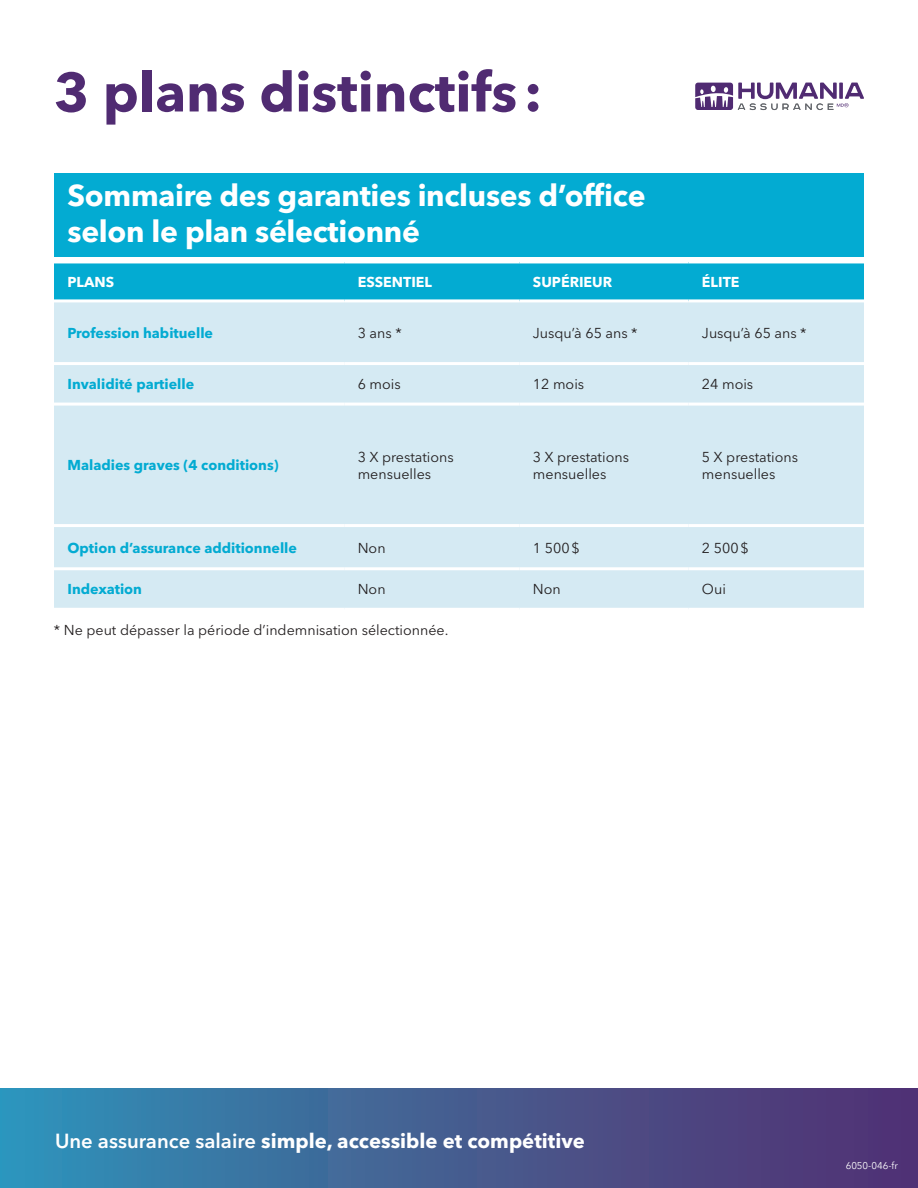
<style>
.page{position:relative;width:918px;height:1188px;background:#fff}
.page>*{position:absolute;margin:0;border:0;box-sizing:border-box;transform-origin:0 0}
.t1{font:700 54.75px "Avenir Next LT Pro";color:#502b72}
.t2{font:700 30px/36px "Avenir Next LT Pro";letter-spacing:-.01em;color:#fff}
.t3{font:700 20.25px "Avenir Next LT Pro";color:#fff}
.t4{font:14.25px/17.1px "Avenir Next LT Pro";color:#231f20}
.t5{font:700 14.25px "Avenir Next LT Pro";color:#03abd2}
.t6{font:700 14.25px "Avenir Next LT Pro";color:#fff}
.t7{font:9.75px "Avenir Next LT Pro";color:#fff}
.s1{font-weight:600}
</style>
<div class="page">
<div style="left:0;top:1089px;width:918px;height:99px;background:linear-gradient(to right,#3191b7,#552c6e)"></div>
<div style="left:54px;top:173px;width:810px;height:83px;background:#03abd2"></div>
<svg style="left:695px;top:83px;width:169px;height:27px"></svg>
<div style="left:54px;top:263px;width:810px;height:36px;background:#03abd2"></div>
<div style="left:54px;top:302px;width:810px;height:60px;background:#d5eaf3"></div>
<div style="left:54px;top:365px;width:810px;height:243px;background:#d5eaf3"></div>
<hr style="left:54px;top:403px;width:290px;height:3px;background:#fff">
<hr style="left:344px;top:403px;width:175px;height:3px;background:#fff">
<hr style="left:519px;top:403px;width:170px;height:3px;background:#fff">
<hr style="left:688px;top:403px;width:176px;height:3px;background:#fff">
<hr style="left:54px;top:524px;width:290px;height:3px;background:#fff">
<hr style="left:344px;top:524px;width:175px;height:3px;background:#fff">
<hr style="left:519px;top:524px;width:170px;height:3px;background:#fff">
<hr style="left:688px;top:524px;width:176px;height:3px;background:#fff">
<hr style="left:54px;top:567px;width:290px;height:3px;background:#fff">
<hr style="left:344px;top:567px;width:175px;height:3px;background:#fff">
<hr style="left:519px;top:567px;width:170px;height:3px;background:#fff">
<hr style="left:688px;top:567px;width:176px;height:3px;background:#fff">
<h1 class="t1" style="left:54px;top:59px;width:490px">3 plans distinctifs :</h1>
<h2 class="t2" style="left:68px;top:178px;width:580px">Sommaire des garanties incluses d’office selon le plan sélectionné</h2>
<p class="t6" style="left:68px;top:273px;width:48px">PLANS</p>
<p class="t6" style="left:358px;top:273px;width:76px">ESSENTIEL</p>
<p class="t6" style="left:533px;top:273px;width:81px">SUPÉRIEUR</p>
<p class="t6" style="left:702px;top:273px;width:39px">ÉLITE</p>
<p class="t5" style="left:68px;top:324px;width:147px">Profession habituelle</p>
<p class="t4" style="left:358px;top:324px;width:45px">3 ans *</p>
<p class="t4" style="left:533px;top:324px;width:106px">Jusqu’à 65 ans *</p>
<p class="t4" style="left:702px;top:324px;width:106px">Jusqu’à 65 ans *</p>
<p class="t5" style="left:68px;top:375px;width:128px">Invalidité partielle</p>
<p class="t4" style="left:358px;top:376px;width:45px">6 mois</p>
<p class="t4" style="left:533px;top:376px;width:53px">12 mois</p>
<p class="t4" style="left:702px;top:376px;width:53px">24 mois</p>
<p class="t5" style="left:68px;top:456px;width:213px">Maladies graves (4 conditions)</p>
<p class="t4" style="left:358px;top:448px;width:98px">3 X prestations mensuelles</p>
<p class="t4" style="left:533px;top:448px;width:98px">3 X prestations mensuelles</p>
<p class="t4" style="left:702px;top:448px;width:98px">5 X prestations mensuelles</p>
<p class="t5" style="left:68px;top:539px;width:231px">Option d’assurance additionnelle</p>
<p class="t4" style="left:358px;top:539px;width:29px">Non</p>
<p class="t4" style="left:533px;top:539px;width:48px">1 500$</p>
<p class="t4" style="left:702px;top:539px;width:48px">2 500$</p>
<p class="t5" style="left:68px;top:581px;width:76px">Indexation</p>
<p class="t4" style="left:358px;top:581px;width:29px">Non</p>
<p class="t4" style="left:533px;top:581px;width:29px">Non</p>
<p class="t4" style="left:702px;top:581px;width:25px">Oui</p>
<p class="t4" style="left:54px;top:622px;width:396px">* Ne peut dépasser la période d’indemnisation sélectionnée.</p>
<h3 class="t3" style="left:55px;top:1128px;width:531px"><span class="s1">Une assurance salaire</span> simple, accessible et compétitive</h3>
<p class="t7" style="left:846px;top:1160px;width:54px">6050-046-fr</p>
</div>
